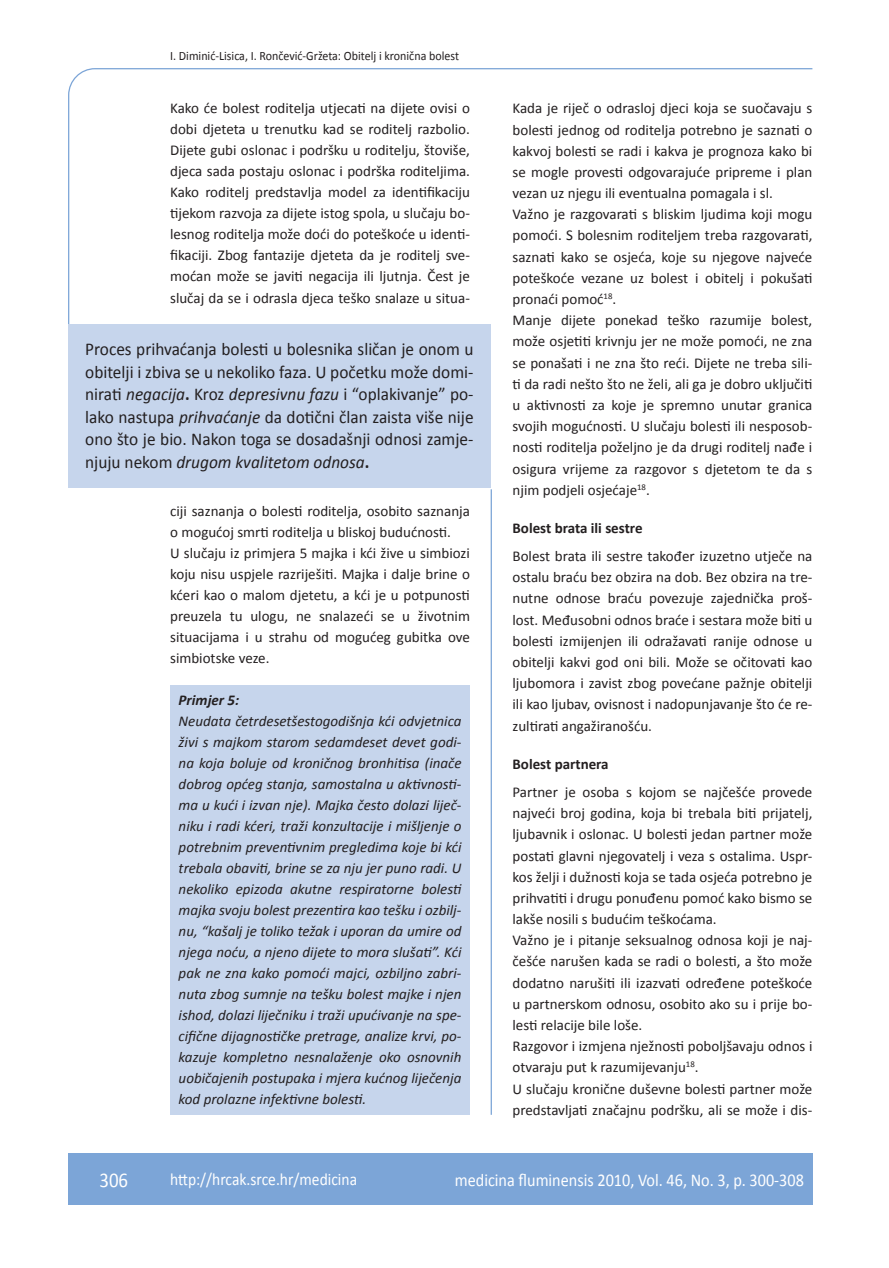
<style>
.page{position:relative;width:889px;height:1268px;background:#fff}
.page>*{position:absolute;margin:0;border:0;box-sizing:border-box;transform-origin:0 0}
.t1{font:21px "Calibri";color:#fff;scale:.9 1}
.t2{font:18px/22.5px "Calibri";color:#231f20;text-align:justify;scale:.96 1}
.t3{font:18px "Calibri";color:#fff;scale:.9 1}
.t4{font:17.25px "Calibri";color:#fff;scale:.9 1}
.t5{font:15px/21.1px "Calibri";color:#231f20}
.t6{font:italic 15px/21px "Calibri";color:#231f20;text-align:justify}
.t7{font:700 15px "Calibri";color:#231f20}
.t8{font:italic 700 15px "Calibri";color:#231f20}
.t9{font:12.75px "Calibri";color:#231f20;scale:.94 1}
.s1{font-style:italic}
.s2{font-weight:700}
</style>
<div class="page">
<svg style="left:68px;top:68px;width:745px;height:257px"></svg>
<hr style="left:490px;top:489px;width:2px;height:625px;background:#7ca5d7">
<div style="left:68px;top:1152px;width:744px;height:51px;background:#7ca5d7"></div>
<div style="left:170px;top:685px;width:300px;height:429px;background:#c6d5ec"></div>
<div style="left:68px;top:325px;width:423px;height:163px;background:#c6d5ec"></div>
<p class="t9" style="left:170px;top:47px;width:309px">I. Diminić-Lisica, I. Rončević-Gržeta: Obitelj i kronična bolest</p>
<p class="t5" style="left:170px;top:97px;width:301px;text-align:justify">Kako će bolest roditelja utjecati na dijete ovisi o dobi djeteta u trenutku kad se roditelj razbolio.<br>Dijete gubi oslonac i podršku u roditelju, štoviše, djeca sada postaju oslonac i podrška roditeljima.<br>Kako roditelj predstavlja model za identifikaciju tijekom razvoja za dijete istog spola, u slučaju bo&shy;lesnog roditelja može doći do poteškoće u identi&shy;fikaciji. Zbog fantazije djeteta da je roditelj sve&shy;moćan može se javiti negacija ili ljutnja. Čest je slučaj da se i odrasla djeca teško snalaze u situa-</p>
<p class="t5" style="left:512px;top:97px;width:301px">Kada je riječ o odrasloj djeci koja se suočavaju s bolesti jednog od roditelja potrebno je saznati o kakvoj bolesti se radi i kakva je prognoza kako bi se mogle provesti odgovarajuće pripreme i plan vezan uz njegu ili eventualna pomagala i sl.<br>Važno je razgovarati s bliskim ljudima koji mogu pomoći. S bolesnim roditeljem treba razgovarati, saznati kako se osjeća, koje su njegove najveće poteškoće vezane uz bolest i obitelj i pokušati pronaći pomoć<sup>18</sup>.<br>Manje dijete ponekad teško razumije bolest, može osjetiti krivnju jer ne može pomoći, ne zna se ponašati i ne zna što reći. Dijete ne treba sili&shy;ti da radi nešto što ne želi, ali ga je dobro uključiti u aktivnosti za koje je spremno unutar granica svojih mogućnosti. U slučaju bolesti ili nesposob&shy;nosti roditelja poželjno je da drugi roditelj nađe i osigura vrijeme za razgovor s djetetom te da s njim podjeli osjećaje<sup>18</sup>.</p>
<p class="t7" style="left:512px;top:518px;width:131px">Bolest brata ili sestre</p>
<p class="t5" style="left:512px;top:544px;width:301px;text-align:justify">Bolest brata ili sestre također izuzetno utječe na ostalu braću bez obzira na dob. Bez obzira na tre&shy;nutne odnose braću povezuje zajednička proš&shy;lost. Međusobni odnos braće i sestara može biti u bolesti izmijenjen ili odražavati ranije odnose u obitelji kakvi god oni bili. Može se očitovati kao ljubomora i zavist zbog povećane pažnje obitelji ili kao ljubav, ovisnost i nadopunjavanje što će re&shy;zultirati angažiranošću.</p>
<p class="t7" style="left:512px;top:754px;width:98px">Bolest partnera</p>
<p class="t5" style="left:512px;top:780px;width:301px">Partner je osoba s kojom se najčešće provede najveći broj godina, koja bi trebala biti prijatelj, ljubavnik i oslonac. U bolesti jedan partner može postati glavni njegovatelj i veza s ostalima. Uspr&shy;kos želji i dužnosti koja se tada osjeća potrebno je prihvatiti i drugu ponuđenu pomoć kako bismo se lakše nosili s budućim teškoćama.<br>Važno je i pitanje seksualnog odnosa koji je naj&shy;češće narušen kada se radi o bolesti, a što može dodatno narušiti ili izazvati određene poteškoće u partnerskom odnosu, osobito ako su i prije bo&shy;lesti relacije bile loše.<br>Razgovor i izmjena nježnosti poboljšavaju odnos i otvaraju put k razumijevanju<sup>18</sup>.<br>U slučaju kronične duševne bolesti partner može predstavljati značajnu podršku, ali se može i dis-</p>
<p class="t2" style="left:85px;top:337px;width:406px">Proces prihvaćanja bolesti u bolesnika sličan je onom u obitelji i zbiva se u nekoliko faza. U početku može domi&shy;nirati <span class="s1">negacija</span><span class="s2">.</span> Kroz <span class="s1">depresivnu fazu</span> i “oplakivanje” po&shy;lako nastupa <span class="s1">prihvaćanje</span> da dotični član zaista više nije ono što je bio. Nakon toga se dosadašnji odnosi zamje&shy;njuju nekom <span class="s1">drugom kvalitetom odnosa</span><span class="s2">.</span></p>
<p class="t5" style="left:170px;top:500px;width:301px">ciji saznanja o bolesti roditelja, osobito saznanja o mogućoj smrti roditelja u bliskoj budućnosti.<br>U slučaju iz primjera 5 majka i kći žive u simbiozi koju nisu uspjele razriješiti. Majka i dalje brine o kćeri kao o malom djetetu, a kći je u potpunosti preuzela tu ulogu, ne snalazeći se u životnim situacijama i u strahu od mogućeg gubitka ove simbiotske veze.</p>
<p class="t8" style="left:179px;top:690px;width:62px">Primjer 5:</p>
<p class="t6" style="left:179px;top:709px;width:284px">Neudata četrdesetšestogodišnja kći odvjetnica živi s majkom starom sedamdeset devet godi&shy;na koja boluje od kroničnog bronhitisa (inače dobrog općeg stanja, samostalna u aktivnosti&shy;ma u kući i izvan nje). Majka često dolazi liječ&shy;niku i radi kćeri, traži konzultacije i mišljenje o potrebnim preventivnim pregledima koje bi kći trebala obaviti, brine se za nju jer puno radi. U nekoliko epizoda akutne respiratorne bolesti majka svoju bolest prezentira kao tešku i ozbilj&shy;nu, “kašalj je toliko težak i uporan da umire od njega noću, a njeno dijete to mora slušati”. Kći pak ne zna kako pomoći majci, ozbiljno zabri&shy;nuta zbog sumnje na tešku bolest majke i njen ishod, dolazi liječniku i traži upućivanje na spe&shy;cifične dijagnostičke pretrage, analize krvi, po&shy;kazuje kompletno nesnalaženje oko osnovnih uobičajenih postupaka i mjera kućnog liječenja kod prolazne infektivne bolesti.</p>
<h1 class="t1" style="left:99px;top:1166px;width:33px">306</h1>
<p class="t4" style="left:170px;top:1167px;width:209px">http://hrcak.srce.hr/medicina</p>
<p class="t3" style="left:455px;top:1168px;width:389px">medicina fluminensis 2010, Vol. 46, No. 3, p. 300-308</p>
</div>
